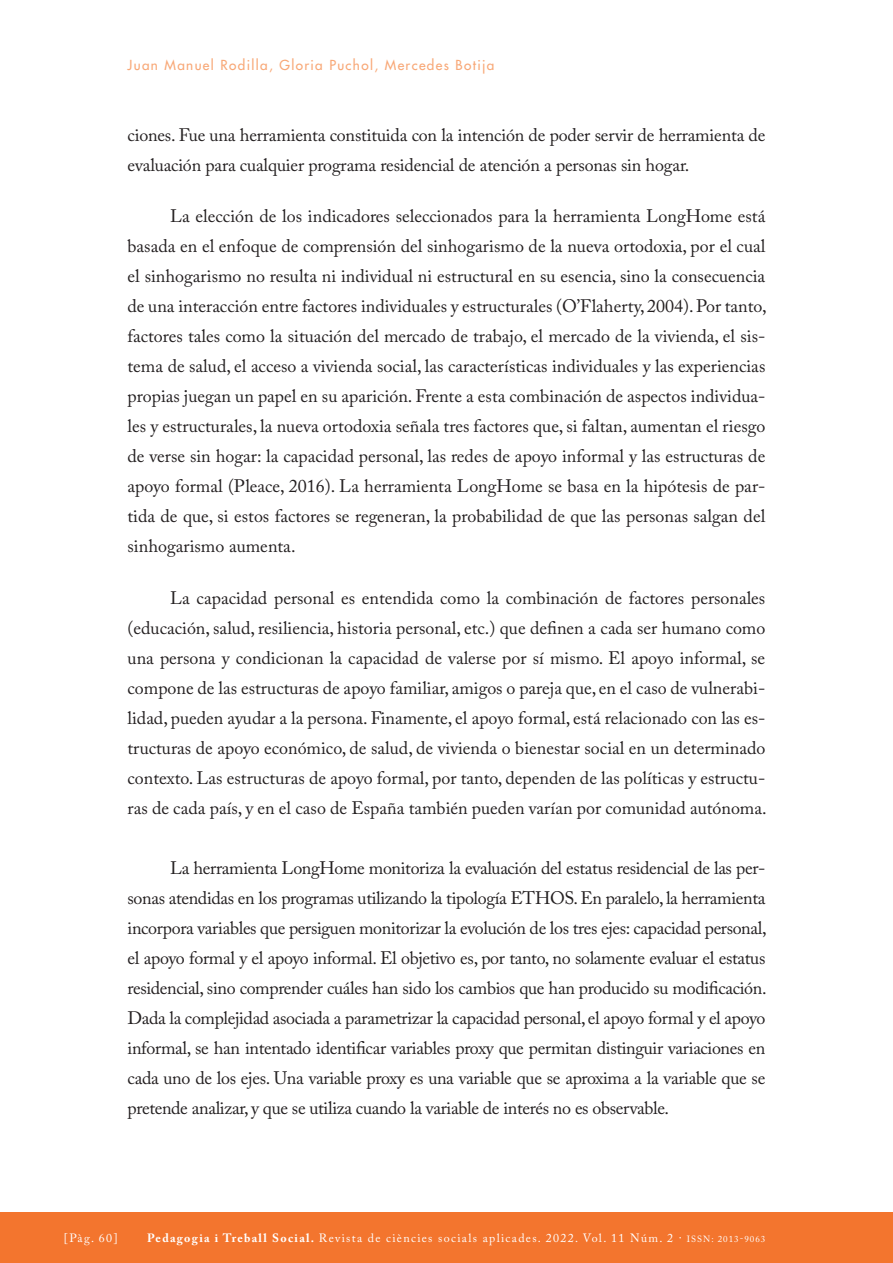
<style>
.page{position:relative;width:893px;height:1263px;background:#fff}
.page>*{position:absolute;margin:0;border:0;box-sizing:border-box;transform-origin:0 0}
.TEXT_COMU{font:18px/30px "Adobe Caslon Pro";letter-spacing:-.01em;color:#231f20;text-align:justify}
.CAPÇALERA_ESQUERRA{font:13.5px "Futura";letter-spacing:.1em;color:#f8a877}
.t1{font:12px "Adobe Caslon Pro";letter-spacing:.11em;color:#fff}
.s1{font-weight:700}
.s2{font-size:9px}
</style>
<div class="page">
<div style="left:0;top:1212px;width:893px;height:51px;background:#f3752e"></div>
<p class="CAPÇALERA_ESQUERRA" style="left:128px;top:57px;width:368px">Juan Manuel Rodilla, Gloria Puchol, Mercedes Botija</p>
<p class="TEXT_COMU" style="left:128px;top:120px;width:639px">ciones. Fue una herramienta constituida con la intención de poder servir de herramienta de evaluación para cualquier programa residencial de atención a personas sin hogar.</p>
<p class="TEXT_COMU" style="left:128px;top:201px;width:641px;text-indent:43px">La elección de los indicadores seleccionados para la herramienta LongHome está basada en el enfoque de comprensión del sinhogarismo de la nueva ortodoxia, por el cual el sinhogarismo no resulta ni individual ni estructural en su esencia, sino la consecuencia de una interacción entre factores individuales y estructurales (O’Flaherty, 2004). Por tanto, factores tales como la situación del mercado de trabajo, el mercado de la vivienda, el sis&shy;tema de salud, el acceso a vivienda social, las características individuales y las experiencias propias juegan un papel en su aparición. Frente a esta combinación de aspectos individua&shy;les y estructurales, la nueva ortodoxia señala tres factores que, si faltan, aumentan el riesgo de verse sin hogar: la capacidad personal, las redes de apoyo informal y las estructuras de apoyo formal (Pleace, 2016). La herramienta LongHome se basa en la hipótesis de par&shy;tida de que, si estos factores se regeneran, la probabilidad de que las personas salgan del sinhogarismo aumenta.</p>
<p class="TEXT_COMU" style="left:128px;top:583px;width:641px;text-indent:43px">La capacidad personal es entendida como la combinación de factores personales (educación, salud, resiliencia, historia personal, etc.) que definen a cada ser humano como una persona y condicionan la capacidad de valerse por sí mismo. El apoyo informal, se compone de las estructuras de apoyo familiar, amigos o pareja que, en el caso de vulnerabi&shy;lidad, pueden ayudar a la persona. Finamente, el apoyo formal, está relacionado con las es&shy;tructuras de apoyo económico, de salud, de vivienda o bienestar social en un determinado contexto. Las estructuras de apoyo formal, por tanto, dependen de las políticas y estructu&shy;ras de cada país, y en el caso de España también pueden varían por comunidad autónoma.</p>
<p class="TEXT_COMU" style="left:128px;top:853px;width:641px;text-indent:43px">La herramienta LongHome monitoriza la evaluación del estatus residencial de las per&shy;sonas atendidas en los programas utilizando la tipología ETHOS. En paralelo, la herramienta incorpora variables que persiguen monitorizar la evolución de los tres ejes: capacidad personal, el apoyo formal y el apoyo informal. El objetivo es, por tanto, no solamente evaluar el estatus residencial, sino comprender cuáles han sido los cambios que han producido su modificación.<br>Dada la complejidad asociada a parametrizar la capacidad personal, el apoyo formal y el apoyo informal, se han intentado identificar variables proxy que permitan distinguir variaciones en cada uno de los ejes. Una variable proxy es una variable que se aproxima a la variable que se pretende analizar, y que se utiliza cuando la variable de interés no es observable.</p>
<p class="t1" style="left:64px;top:1231px;width:56px">[Pàg. 60]</p>
<p class="t1" style="left:147px;top:1231px;width:620px"><span class="s1">Pedagogia i Treball Social.</span> Revista de ciències socials aplicades. 2022. Vol. 11 Núm. 2 · <span class="s2">ISSN: 2013-9063</span></p>
</div>
